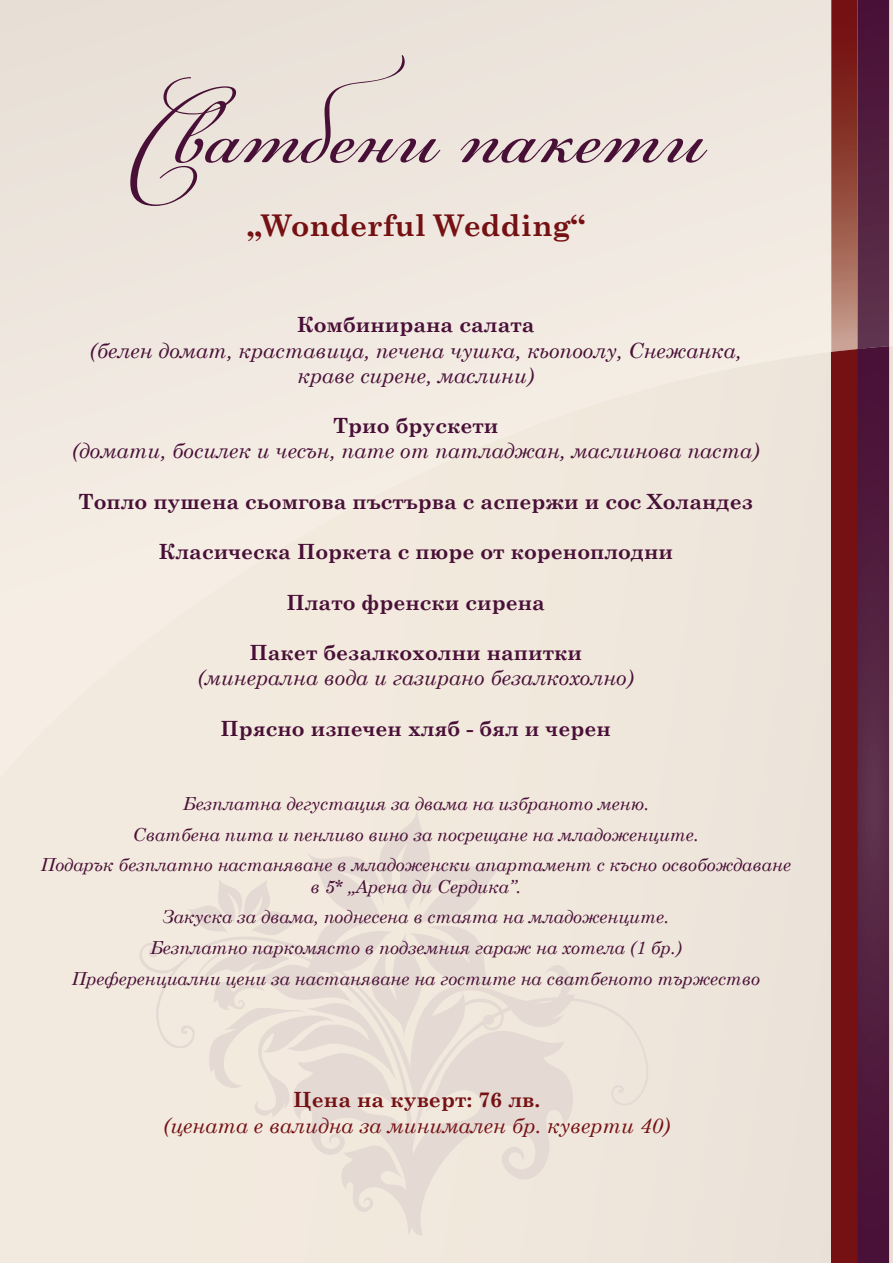
<style>
.page{position:relative;width:893px;height:1263px;background:#fff}
.page>*{position:absolute;margin:0;border:0;box-sizing:border-box;transform-origin:0 0}
.t1{font:117px "Maria Antuanetta";color:#491037}
.t2{font:700 30px "Century Schoolbook";color:#751113}
.t3{font:700 21px "Century Schoolbook";color:#491037}
.t4{font:italic 21px/25.2px "Century Schoolbook";color:#491037;text-align:center}
.t5{font:italic 21px "Century Schoolbook";color:#751113}
.t6{font:700 21px "Century Schoolbook";color:#751113}
.t7{font:italic 18px/30.6px "Century Schoolbook";letter-spacing:-.005em;color:#491037;text-align:center}
</style>
<div class="page">
<div style="left:0;top:0;width:893px;height:346px;background:#eee6dd"></div>
<div style="left:0;top:346px;width:893px;height:917px;background:#f2e9de"></div>
<svg style="left:136px;top:805px;width:514px;height:437px;background:#eee4db"></svg>
<svg style="left:831px;top:0;width:58px;height:1263px;background:#672031"></svg>
<h1 class="t1" style="left:125px;top:53px;width:578px">Сватбени пакети</h1>
<h2 class="t2" style="left:247px;top:202px;width:340px">„Wonderful Wedding“</h2>
<p class="t3" style="left:297px;top:309px;width:240px">Комбинирана салата</p>
<p class="t4" style="left:90px;top:337px;width:653px">(белен домат, краставица, печена чушка, кьопоолу, Снежанка, краве сирене, маслини)</p>
<p class="t3" style="left:333px;top:409px;width:167px">Трио брускети</p>
<p class="t4" style="left:72px;top:437px;width:689px">(домати, босилек и чесън, пате от патладжан, маслинова паста)</p>
<p class="t3" style="left:79px;top:485px;width:676px">Топло пушена сьомгова пъстърва с аспержи и сос Холандез</p>
<p class="t3" style="left:158px;top:535px;width:516px">Класическа Поркета с пюре от кореноплодни</p>
<p class="t3" style="left:286px;top:586px;width:260px">Плато френски сирена</p>
<p class="t3" style="left:249px;top:636px;width:334px">Пакет безалкохолни напитки</p>
<p class="t4" style="left:198px;top:664px;width:438px">(минерална вода и газирано безалкохолно)</p>
<p class="t3" style="left:221px;top:712px;width:392px">Прясно изпечен хляб - бял и черен</p>
<p class="t7" style="left:40px;top:787px;width:752px">Безплатна дегустация за двама на избраното меню.<br>Сватбена пита и пенливо вино за посрещане на младоженците.<br>Подарък безплатно настаняване в младоженски апартамент с късно освобождаване</p>
<p class="t7" style="left:71px;top:870px;width:690px">в 5* „Арена ди Сердика”.<br>Закуска за двама, поднесена в стаята на младоженците.<br>Безплатно паркомясто в подземния гараж на хотела (1 бр.)<br>Преференциални цени за настаняване на гостите на сватбеното тържество</p>
<p class="t6" style="left:293px;top:1083px;width:248px">Цена на куверт: 76 лв.</p>
<p class="t5" style="left:163px;top:1109px;width:508px">(цената е валидна за минимален бр. куверти 40)</p>
</div>
